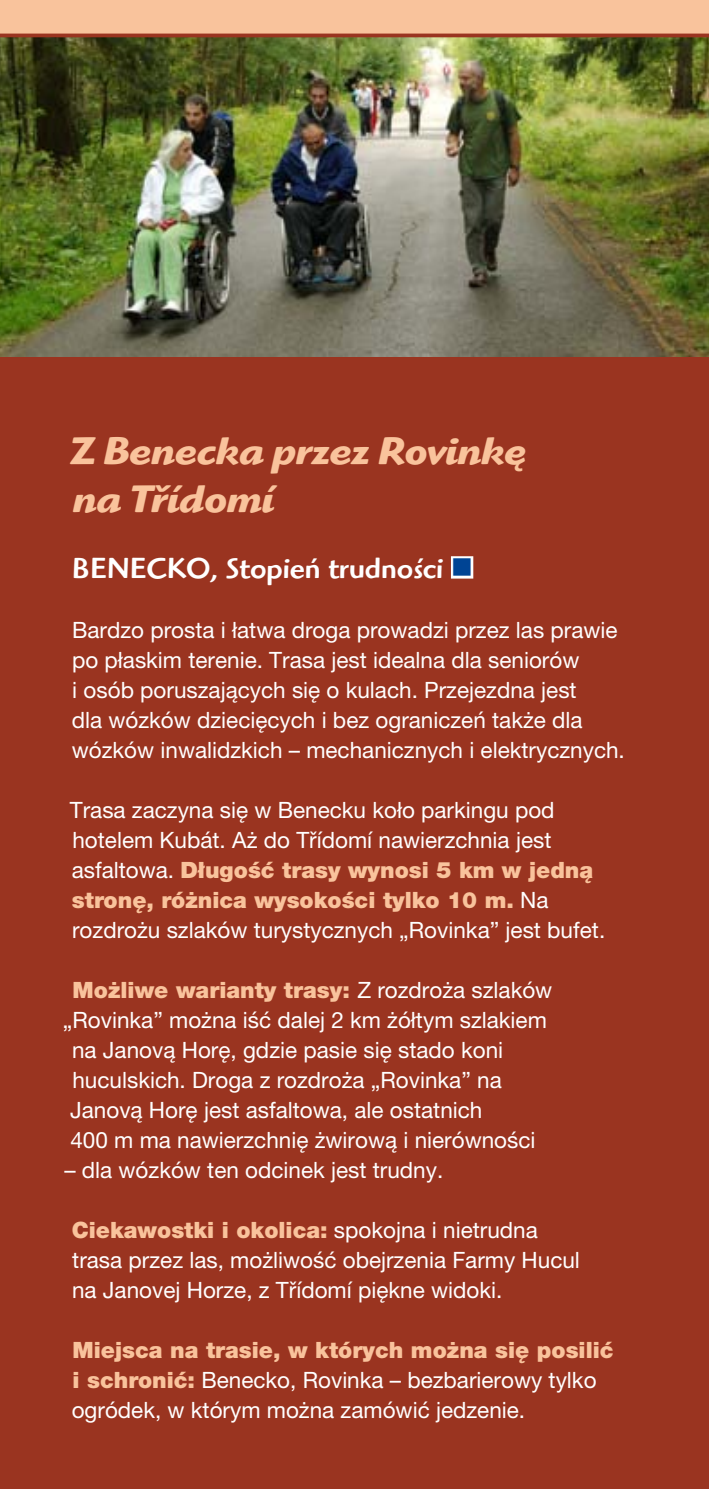
<style>
.page{position:relative;width:709px;height:1489px;background:#fff}
.page>*{position:absolute;margin:0;border:0;box-sizing:border-box;transform-origin:0 0}
.t1{font:italic 700 40px/48px "Highlander Itc TOT";color:#f9c39c}
.t2{font:500 30px "Highlander Itc TOT";color:#fff}
.t3{font:22.5px/30px "Helvetica Neue LT Pro";color:#fff}
.t4{font:900 22.5px "Helvetica Neue LT Pro";color:#f9c39c}
.s1{color:#004494}
.s2{font-weight:900;color:#f9c39c}
.s3{font-weight:400;color:#fff}
</style>
<div class="page">
<div style="left:0;top:0;width:709px;height:1488px;background:#9a3420"></div>
<img style="left:0;top:37px;width:709px;height:319px">
<div style="left:451px;top:556px;width:22px;height:22px;border:5px solid #fff"></div>
<div style="left:0;top:0;width:709px;height:35px;background:#f9c39c"></div>
<hr style="left:0;top:34px;width:709px;height:3px;background:#9a3420">
<h1 class="t1" style="left:70px;top:427px;width:458px">Z Benecka przez Rovinkę na Třídomí</h1>
<h2 class="t2" style="left:72px;top:550px;width:402px">Benecko, Stopień trudności <span class="s1">■</span></h2>
<p class="t3" style="left:72px;top:614px;width:554px">Bardzo prosta i łatwa droga prowadzi przez las prawie po płaskim terenie. Trasa jest idealna dla seniorów<br>i osób poruszających się o kulach. Przejezdna jest<br>dla wózków dziecięcych i bez ograniczeń także dla wózków inwalidzkich – mechanicznych i elektrycznych.</p>
<p class="t3" style="left:70px;top:794px;width:537px">Trasa zaczyna się w Benecku koło parkingu pod hotelem Kubát. Aż do Třídomí nawierzchnia jest asfaltowa. <span class="s2">Długość trasy wynosi 5 km w jedną stronę, różnica wysokości tylko 10 m.</span> Na rozdrożu szlaków turystycznych „Rovinka” jest bufet.</p>
<p class="t4" style="left:73px;top:976px;width:481px">Możliwe warianty trasy: <span class="s3">Z rozdroża szlaków</span></p>
<p class="t3" style="left:63px;top:1004px;width:485px">„Rovinka” można iść dalej 2 km żółtym szlakiem</p>
<p class="t3" style="left:72px;top:1034px;width:432px">na Janovą Horę, gdzie pasie się stado koni</p>
<p class="t3" style="left:72px;top:1064px;width:431px">huculskich. Droga z rozdroża „Rovinka” na</p>
<p class="t3" style="left:70px;top:1094px;width:414px">Janovą Horę jest asfaltowa, ale ostatnich</p>
<p class="t3" style="left:70px;top:1124px;width:466px">400 m ma nawierzchnię żwirową i nierówności</p>
<p class="t3" style="left:64px;top:1154px;width:380px">– dla wózków ten odcinek jest trudny.</p>
<p class="t3" style="left:72px;top:1214px;width:510px"><span class="s2">Ciekawostki i okolica:</span> spokojna i nietrudna trasa przez las, możliwość obejrzenia Farmy Hucul na Janovej Horze, z Třídomí piękne widoki.</p>
<p class="t3" style="left:72px;top:1334px;width:543px"><span class="s2">Miejsca na trasie, w których można się posilić i schronić:</span> Benecko, Rovinka – bezbarierowy tylko ogródek, w którym można zamówić jedzenie.</p>
</div>
